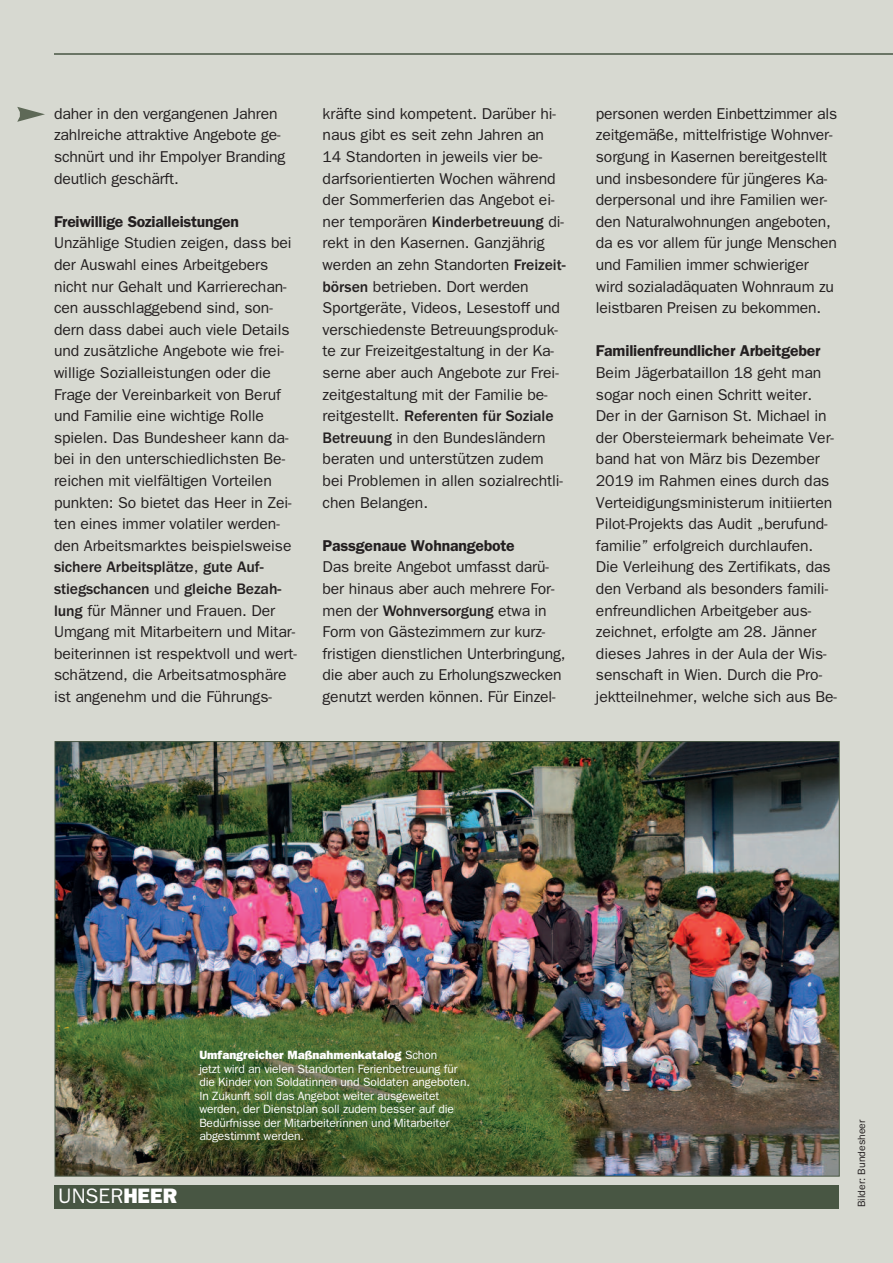
<style>
.page{position:relative;width:893px;height:1263px;background:#d7d9d1}
.page>*{position:absolute;margin:0;border:0;box-sizing:border-box;transform-origin:0 0}
.t1{font:21px "Franklin Gothic";color:#fff}
.t2{font:15.75px/21.6px "Franklin Gothic";letter-spacing:-.005em;color:#231f20}
.t3{font:600 15.75px "Franklin Gothic";letter-spacing:-.01em;color:#231f20}
.t4{font:12px/13.5px "Franklin Gothic";letter-spacing:-.01em;color:#fff}
.t5{font:10.5px "Franklin Gothic";color:#231f20}
.s1{font-weight:500}
.s2{font-weight:800}
</style>
<div class="page">
<img style="left:57px;top:743px;width:781px;height:431px">
<div style="left:54px;top:1185px;width:785px;height:23px;background:#485643"></div>
<svg style="left:17px;top:107px;width:28px;height:15px"></svg>
<hr style="left:54px;top:53px;width:839px;height:2px;background:#485643">
<p class="t2" style="left:54px;top:102px;width:233px">daher in den vergangenen Jahren zahlreiche attraktive Angebote ge&shy;schnürt und ihr Empolyer Branding deutlich geschärft.</p>
<p class="t3" style="left:54px;top:212px;width:186px">Freiwillige Sozialleistungen</p>
<p class="t2" style="left:54px;top:232px;width:244px">Unzählige Studien zeigen, dass bei der Auswahl eines Arbeitgebers nicht nur Gehalt und Karrierechan&shy;cen ausschlaggebend sind, son&shy;dern dass dabei auch viele Details und zusätzliche Angebote wie frei&shy;willige Sozialleistungen oder die Frage der Vereinbarkeit von Beruf und Familie eine wichtige Rolle spielen. Das Bundesheer kann da&shy;bei in den unterschiedlichsten Be&shy;reichen mit vielfältigen Vorteilen punkten: So bietet das Heer in Zei&shy;ten eines immer volatiler werden&shy;den Arbeitsmarktes beispielsweise <span class="s1">sichere Arbeitsplätze</span>, <span class="s1">gute Auf&shy;stiegschancen</span> und <span class="s1">gleiche Bezah&shy;lung</span> für Männer und Frauen. Der Umgang mit Mitarbeitern und Mitar&shy;beiterinnen ist respektvoll und wert&shy;schätzend, die Arbeitsatmosphäre ist angenehm und die Führungs-</p>
<p class="t2" style="left:323px;top:102px;width:244px">kräfte sind kompetent. Darüber hi&shy;naus gibt es seit zehn Jahren an 14 Standorten in jeweils vier be&shy;darfsorientierten Wochen während der Sommerferien das Angebot ei&shy;ner temporären <span class="s1">Kinderbetreuung</span> di&shy;rekt in den Kasernen. Ganzjährig werden an zehn Standorten <span class="s1">Freizeit&shy;börsen</span> betrieben. Dort werden Sportgeräte, Videos, Lesestoff und verschiedenste Betreuungsproduk&shy;te zur Freizeitgestaltung in der Ka&shy;serne aber auch Angebote zur Frei&shy;zeitgestaltung mit der Familie be&shy;reitgestellt. <span class="s1">Referenten für Soziale Betreuung</span> in den Bundesländern beraten und unterstützen zudem bei Problemen in allen sozialrechtli&shy;chen Belangen.</p>
<p class="t3" style="left:323px;top:536px;width:194px">Passgenaue Wohnangebote</p>
<p class="t2" style="left:323px;top:556px;width:244px">Das breite Angebot umfasst darü&shy;ber hinaus aber auch mehrere For&shy;men der <span class="s1">Wohnversorgung</span> etwa in Form von Gästezimmern zur kurz&shy;fristigen dienstlichen Unterbringung, die aber auch zu Erholungszwecken genutzt werden können. Für Einzel-</p>
<p class="t2" style="left:596px;top:102px;width:243px">personen werden Einbettzimmer als zeitgemäße, mittelfristige Wohnver&shy;sorgung in Kasernen bereitgestellt und insbesondere für jüngeres Ka&shy;derpersonal und ihre Familien wer&shy;den Naturalwohnungen angeboten, da es vor allem für junge Menschen und Familien immer schwieriger wird sozialadäquaten Wohnraum zu leistbaren Preisen zu bekommen.</p>
<p class="t3" style="left:596px;top:342px;width:226px">Familienfreundlicher Arbeitgeber</p>
<p class="t2" style="left:596px;top:362px;width:243px">Beim Jägerbataillon 18 geht man sogar noch einen Schritt weiter.<br>Der in der Garnison St. Michael in der Obersteiermark beheimate Ver&shy;band hat von März bis Dezember 2019 im Rahmen eines durch das Verteidigungsministerum initiierten Pilot-Projekts das Audit „berufund&shy;familie” erfolgreich durchlaufen.<br>Die Verleihung des Zertifikats, das den Verband als besonders famili&shy;enfreundlichen Arbeitgeber aus&shy;zeichnet, erfolgte am 28. Jänner dieses Jahres in der Aula der Wis&shy;senschaft in Wien. Durch die Pro&shy;jektteilnehmer, welche sich aus Be-</p>
<h1 class="t1" style="left:58px;top:1184px;width:120px">UNSER<span class="s2">HEER</span></h1>
<p class="t4" style="left:199px;top:1048px;width:272px"><span class="s2">Umfangreicher Maßnahmenkatalog</span> Schon<br>jetzt wird an vielen Standorten Ferienbetreuung für die Kinder von Soldatinnen und Soldaten angeboten.<br>In Zukunft soll das Angebot weiter ausgeweitet werden, der Dienstplan soll zudem besser auf die Bedürfnisse der Mitarbeiterinnen und Mitarbeiter abgestimmt werden.</p>
<p class="t5" style="left:855px;top:1207px;width:89px;rotate:-90deg">Bilder: Bundesheer</p>
</div>
